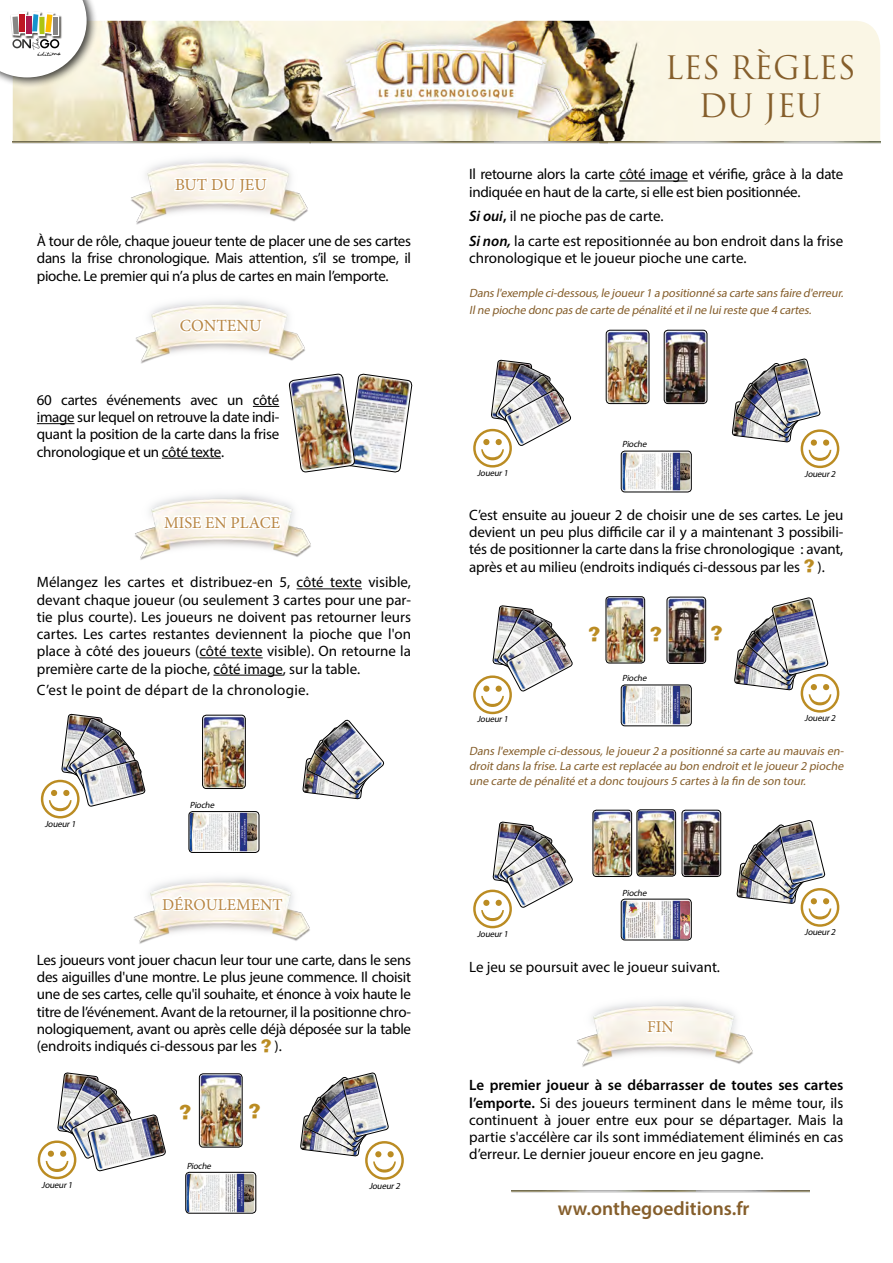
<style>
.page{position:relative;width:893px;height:1263px;background:#fff}
.page>*{position:absolute;margin:0;border:0;box-sizing:border-box;transform-origin:0 0}
.t1{font:31.5px/37.8px "Trajan Pro 3";color:#855e2b;text-align:center}
.t2{font:600 19.5px "Myriad Pro";color:#855e2b}
.t3{font:17.1px "Minion Pro";color:#b88643}
.t4{font:16.8px "Minion Pro";color:#b88643}
.t5{font:16.5px "Minion Pro";color:#b88643}
.t6{font:15px/17.2px "Myriad Pro";letter-spacing:-.01em;color:#000;text-align:justify}
.t7{font:15px "Myriad Pro";letter-spacing:.02em;color:#000}
.t8{font:italic 12px/15px "Myriad Pro";color:#855e2b}
.t9{font:italic 9px "Myriad Pro";color:#000}
.t10{font:6.75px "Night Wind Sent Sample";color:#000}
.t11{font:6.6px "Night Wind Sent Sample";color:#000}
.s1{font-weight:600;font-style:italic}
.s2{font-weight:600}
</style>
<div class="page">
<img style="left:13px;top:21px;width:867px;height:107px">
<img style="left:131px;top:158px;width:177px;height:67px">
<svg style="left:173px;top:176px;width:96px;height:20px"></svg>
<hr style="left:37px;top:423px;width:38px;height:1px;background:#000">
<hr style="left:619px;top:181px;width:69px;height:1px;background:#000">
<img style="left:186px;top:1180px;width:70px;height:33px">
<div style="left:186px;top:1172px;width:70px;height:41px;border:1px solid #000;border-radius:4px"></div>
<img style="left:606px;top:330px;width:43px;height:74px">
<div style="left:606px;top:330px;width:43px;height:74px;border:1px solid #000;border-radius:4px"></div>
<img style="left:621px;top:451px;width:70px;height:41px">
<div style="left:621px;top:451px;width:70px;height:41px;border:1px solid #000;border-radius:4px"></div>
<img style="left:664px;top:330px;width:43px;height:74px">
<div style="left:664px;top:330px;width:43px;height:74px;border:1px solid #000;border-radius:4px"></div>
<img style="left:577px;top:1001px;width:176px;height:66px">
<svg style="left:645px;top:1001px;width:31px;height:36px"></svg>
<img style="left:637px;top:810px;width:39px;height:66px">
<div style="left:637px;top:810px;width:39px;height:66px;border:1px solid #000;border-radius:4px"></div>
<img style="left:621px;top:899px;width:70px;height:41px">
<div style="left:621px;top:899px;width:70px;height:41px;border:1px solid #000;border-radius:4px"></div>
<img style="left:682px;top:810px;width:39px;height:66px">
<div style="left:682px;top:810px;width:39px;height:66px;border:1px solid #000;border-radius:4px"></div>
<img style="left:593px;top:810px;width:39px;height:66px">
<div style="left:593px;top:810px;width:39px;height:66px;border:1px solid #000;border-radius:4px"></div>
<img style="left:606px;top:597px;width:39px;height:66px">
<div style="left:606px;top:597px;width:39px;height:66px;border:1px solid #000;border-radius:4px"></div>
<img style="left:621px;top:685px;width:70px;height:41px">
<div style="left:621px;top:685px;width:70px;height:41px;border:1px solid #000;border-radius:4px"></div>
<img style="left:667px;top:597px;width:39px;height:66px">
<div style="left:667px;top:597px;width:39px;height:66px;border:1px solid #000;border-radius:4px"></div>
<img style="left:319px;top:30px;width:255px;height:98px">
<div style="left:0;top:0;width:98px;height:89px;background:#000;opacity:.75"></div>
<svg style="left:0;top:0;width:87px;height:77px"></svg>
<img style="left:13px;top:128px;width:587px;height:16px">
<img style="left:600px;top:128px;width:280px;height:16px">
<img style="left:511px;top:1190px;width:298px;height:3px">
<img style="left:491px;top:360px;width:80px;height:86px">
<img style="left:732px;top:358px;width:89px;height:85px">
<img style="left:492px;top:822px;width:81px;height:86px">
<img style="left:737px;top:820px;width:89px;height:84px">
<img style="left:492px;top:605px;width:81px;height:87px">
<img style="left:734px;top:597px;width:95px;height:94px">
<svg style="left:38px;top:300px;width:374px;height:880px"></svg>
<p class="t11" style="left:32px;top:50px;width:13px;rotate:-90deg">T eh</p>
<p class="t10" style="left:37px;top:50px;width:24px;rotate:-4deg">editions</p>
<h1 class="t1" style="left:665px;top:51px;width:192px">LES RÈGLES<br>DU JEU</h1>
<p class="t4" style="left:175px;top:173px;width:93px">BUT DU JEU</p>
<p class="t6" style="left:37px;top:232px;width:376px">À tour de rôle, chaque joueur tente de placer une de ses cartes dans la frise chronologique. Mais attention, s’il se trompe, il pioche. Le premier qui n’a plus de cartes en main l’emporte.</p>
<p class="t3" style="left:180px;top:314px;width:84px">CONTENU</p>
<p class="t6" style="left:37px;top:391px;width:244px">60 cartes événements avec un côté image sur lequel on retrouve la date indi&shy;quant la position de la carte dans la frise chronologique et un côté texte.</p>
<p class="t5" style="left:164px;top:511px;width:117px">MISE EN PLACE</p>
<p class="t6" style="left:37px;top:573px;width:376px">Mélangez les cartes et distribuez-en 5, côté texte visible, devant chaque joueur (ou seulement 3 cartes pour une par&shy;tie plus courte). Les joueurs ne doivent pas retourner leurs cartes. Les cartes restantes deviennent la pioche que l'on place à côté des joueurs (côté texte visible). On retourne la première carte de la pioche, côté image, sur la table.</p>
<p class="t7" style="left:37px;top:680px;width:274px">C’est le point de départ de la chronologie.</p>
<p class="t9" style="left:45px;top:818px;width:34px">Joueur1</p>
<p class="t9" style="left:190px;top:800px;width:28px">Pioche</p>
<p class="t5" style="left:162px;top:893px;width:122px">DÉROULEMENT</p>
<p class="t6" style="left:37px;top:951px;width:376px">Les joueurs vont jouer chacun leur tour une carte, dans le sens des aiguilles d'une montre. Le plus jeune commence. Il choisit une de ses cartes, celle qu'il souhaite, et énonce à voix haute le titre de l’événement. Avant de la retourner, il la positionne chro&shy;nologiquement, avant ou après celle déjà déposée sur la table (endroits indiqués ci-dessous par les</p>
<p class="t6" style="left:275px;top:1037px;width:9px">).</p>
<p class="t9" style="left:187px;top:1160px;width:28px">Pioche</p>
<p class="t9" style="left:42px;top:1179px;width:34px">Joueur1</p>
<p class="t9" style="left:369px;top:1180px;width:34px">Joueur2</p>
<p class="t6" style="left:469px;top:166px;width:376px">Il retourne alors la carte côté image et vérifie, grâce à la date indiquée en haut de la carte, si elle est bien positionnée.</p>
<p class="t6" style="left:469px;top:204px;width:376px;line-height:24.8px"><span class="s1">Si oui</span><span class="s2">,</span> il ne pioche pas de carte.<br><span class="s1">Si non,</span> la carte est repositionnée au bon endroit dans la frise</p>
<p class="t6" style="left:469px;top:250px;width:279px">chronologique et le joueur pioche une carte.</p>
<p class="t8" style="left:469px;top:284px;width:378px;line-height:17.2px">Dansl'exemple ci-dessous,le joueur1 a positionné sa carte sansfaire d'erreur.<br>Ilne pioche donc pasde carte de pénalité etilne luireste que 4 cartes.</p>
<p class="t9" style="left:622px;top:438px;width:28px">Pioche</p>
<p class="t9" style="left:477px;top:468px;width:34px">Joueur1</p>
<p class="t9" style="left:804px;top:469px;width:34px">Joueur2</p>
<p class="t6" style="left:469px;top:506px;width:376px">C’est ensuite au joueur 2 de choisir une de ses cartes. Le jeu devient un peu plus difficile car il y a maintenant 3 possibili&shy;tés de positionner la carte dans la frise chronologique : avant, après et au milieu (endroits indiqués ci-dessous par les</p>
<p class="t6" style="left:818px;top:558px;width:9px">).</p>
<p class="t9" style="left:622px;top:672px;width:28px">Pioche</p>
<p class="t9" style="left:477px;top:714px;width:34px">Joueur1</p>
<p class="t9" style="left:805px;top:713px;width:34px">Joueur2</p>
<p class="t8" style="left:469px;top:743px;width:378px;text-align:justify">Dans l'exemple ci-dessous,le joueur2 a positionné sa carte au mauvais en&shy;droitdans la frise.La carte estreplacée au bon endroitetle joueur2 pioche une carte de pénalité eta donc toujours 5 cartes à la fin de son tour.</p>
<p class="t9" style="left:622px;top:887px;width:28px">Pioche</p>
<p class="t9" style="left:477px;top:928px;width:34px">Joueur1</p>
<p class="t9" style="left:804px;top:926px;width:34px">Joueur2</p>
<p class="t6" style="left:469px;top:958px;width:252px">Le jeu se poursuit avec le joueur suivant.</p>
<p class="t5" style="left:647px;top:1016px;width:28px">FIN</p>
<p class="t6" style="left:469px;top:1076px;width:376px"><span class="s2">Le premier joueur à se débarrasser de toutes ses cartes l’emporte.</span> Si des joueurs terminent dans le même tour, ils continuent à jouer entre eux pour se départager. Mais la partie s'accélère car ils sont immédiatement éliminés en cas d’erreur. Le dernier joueur encore en jeu gagne.</p>
<h2 class="t2" style="left:558px;top:1196px;width:193px">ww.onthegoeditions.fr</h2>
</div>
